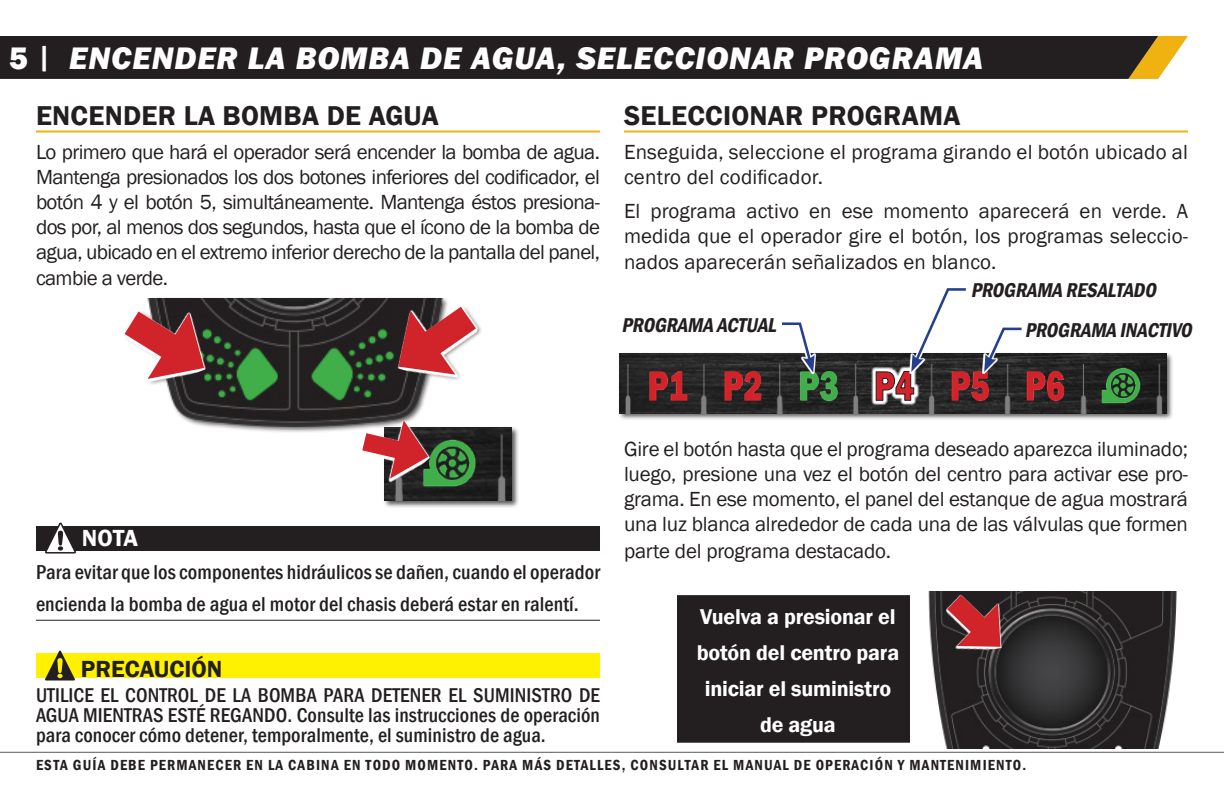
<style>
.page{position:relative;width:1224px;height:792px;background:#fff}
.page>*{position:absolute;margin:0;border:0;box-sizing:border-box;transform-origin:0 0}
.PAGE_HEAD{font:italic 800 32px "Franklin Gothic";letter-spacing:.03em;color:#fff}
.PARAGRAPH_HEAD{font:600 28px "Franklin Gothic";letter-spacing:.01em;color:#231f20}
.t1{font:600 24px "Franklin Gothic";color:#231f20}
.t2{font:600 24px "Franklin Gothic";color:#fff}
.BODY_TEXT_BOLD{font:600 22px/36px "Franklin Gothic";letter-spacing:-.01em;color:#fff;text-align:center}
.BODY_TEXT{font:21px/25.2px "Franklin Gothic";letter-spacing:.005em;color:#231f20;text-align:justify}
.WARNING_TEXT{font:500 condensed 20.8px/32.2px "Franklin Gothic";letter-spacing:.005em;color:#231f20}
.t3{font:italic 600 condensed 20.6px "Franklin Gothic";color:#231f20}
.WARNING_TEXT_1_5{font:500 condensed 20.4px/20px "Franklin Gothic";letter-spacing:.005em;color:#231f20;text-align:justify}
.t4{font:600 condensed 15px "Franklin Gothic";letter-spacing:.075em;color:#231f20}
.s1{font-style:normal}
</style>
<div class="page">
<hr style="left:36px;top:130px;width:564px;height:2px;background:#efb211">
<div style="left:36px;top:526px;width:564px;height:25px;background:#231f20"></div>
<hr style="left:36px;top:620px;width:564px;height:1px;background:#231f20">
<div style="left:36px;top:653px;width:564px;height:25px;background:#fff101"></div>
<div style="left:123px;top:297px;width:360px;height:136px;background:#231f20;opacity:.75"></div>
<img style="left:124px;top:299px;width:335px;height:127px">
<svg style="left:123px;top:297px;width:95px;height:96px"></svg>
<svg style="left:383px;top:297px;width:100px;height:91px"></svg>
<div style="left:383px;top:426px;width:136px;height:82px;background:#231f20;opacity:.75"></div>
<img style="left:385px;top:427px;width:127px;height:74px">
<svg style="left:343px;top:406px;width:93px;height:83px"></svg>
<svg style="left:45px;top:522px;width:31px;height:32px"></svg>
<svg style="left:45px;top:650px;width:30px;height:31px"></svg>
<hr style="left:624px;top:130px;width:564px;height:2px;background:#efb211">
<div style="left:618px;top:352px;width:556px;height:68px;background:#231f20;opacity:.75"></div>
<img style="left:619px;top:353px;width:547px;height:60px">
<svg style="left:871px;top:366px;width:48px;height:39px"></svg>
<svg style="left:873px;top:369px;width:20px;height:34px"></svg>
<svg style="left:893px;top:401px;width:24px;height:2px"></svg>
<svg style="left:876px;top:288px;width:92px;height:113px"></svg>
<svg style="left:983px;top:352px;width:40px;height:21px"></svg>
<svg style="left:984px;top:327px;width:40px;height:45px"></svg>
<svg style="left:780px;top:352px;width:36px;height:22px"></svg>
<svg style="left:779px;top:322px;width:36px;height:51px"></svg>
<div style="left:678px;top:596px;width:231px;height:146px;background:#231f20"></div>
<div style="left:677px;top:595px;width:233px;height:148px;border:2px solid #231f20"></div>
<img style="left:932px;top:592px;width:244px;height:156px">
<svg style="left:928px;top:591px;width:87px;height:70px;background:#643537"></svg>
<hr style="left:0;top:752px;width:1224px;height:1px;background:#57585a">
<svg style="left:1158px;top:36px;width:30px;height:43px"></svg>
<div style="left:0;top:36px;width:1158px;height:43px;background:#231f20"></div>
<p class="PAGE_HEAD" style="left:9px;top:38px;width:976px"><span class="s1">5 |</span> ENCENDER LA BOMBA DE AGUA, SELECCIONAR PROGRAMA</p>
<p class="PARAGRAPH_HEAD" style="left:36px;top:98px;width:404px">ENCENDER LA BOMBA DE AGUA</p>
<p class="BODY_TEXT" style="left:36px;top:140px;width:566px">Lo primero que hará el operador será encender la bomba de agua.<br>Mantenga presionados los dos botones inferiores del codificador, el botón 4 y el botón 5, simultáneamente. Mantenga éstos presiona&shy;dos por, al menos dos segundos, hasta que el ícono de la bomba de agua, ubicado en el extremo inferior derecho de la pantalla del panel, cambie a verde.</p>
<p class="PARAGRAPH_HEAD" style="left:624px;top:98px;width:338px">SELECCIONAR PROGRAMA</p>
<p class="BODY_TEXT" style="left:624px;top:140px;width:566px">Enseguida, seleccione el programa girando el botón ubicado al centro del codificador.</p>
<p class="BODY_TEXT" style="left:624px;top:198px;width:566px;line-height:25.8px">El programa activo en ese momento aparecerá en verde. A medida que el operador gire el botón, los programas seleccio&shy;nados aparecerán señalizados en blanco.</p>
<p class="t3" style="left:622px;top:311px;width:161px">PROGRAMA ACTUAL</p>
<p class="t3" style="left:971px;top:276px;width:191px">PROGRAMA RESALTADO</p>
<p class="t3" style="left:1025px;top:316px;width:173px">PROGRAMA INACTIVO</p>
<p class="t2" style="left:82px;top:523px;width:57px">NOTA</p>
<p class="WARNING_TEXT" style="left:36px;top:555px;width:566px">Para evitar que los componentes hidráulicos se dañen, cuando el operador encienda la bomba de agua el motor del chasis deberá estar en ralentí.</p>
<p class="t1" style="left:81px;top:654px;width:143px">PRECAUCIÓN</p>
<p class="WARNING_TEXT_1_5" style="left:36px;top:685px;width:566px">UTILICE EL CONTROL DE LA BOMBA PARA DETENER EL SUMINISTRO DE AGUA MIENTRAS ESTÉ REGANDO. Consulte las instrucciones de operación para conocer cómo detener, temporalmente, el suministro de agua.</p>
<p class="BODY_TEXT" style="left:624px;top:437px;width:566px">Gire el botón hasta que el programa deseado aparezca iluminado; luego, presione una vez el botón del centro para activar ese pro&shy;grama. En ese momento, el panel del estanque de agua mostrará una luz blanca alrededor de cada una de las válvulas que formen parte del programa destacado.</p>
<p class="BODY_TEXT_BOLD" style="left:697px;top:598px;width:204px">Vuelva a presionar el botón del centro para iniciar el suministro de agua</p>
<p class="t4" style="left:36px;top:755px;width:992px">ESTA GUÍA DEBE PERMANECER EN LA CABINA EN TODO MOMENTO. PARA MÁS DETALLES, CONSULTAR EL MANUAL DE OPERACIÓN Y MANTENIMIENTO.</p>
</div>
